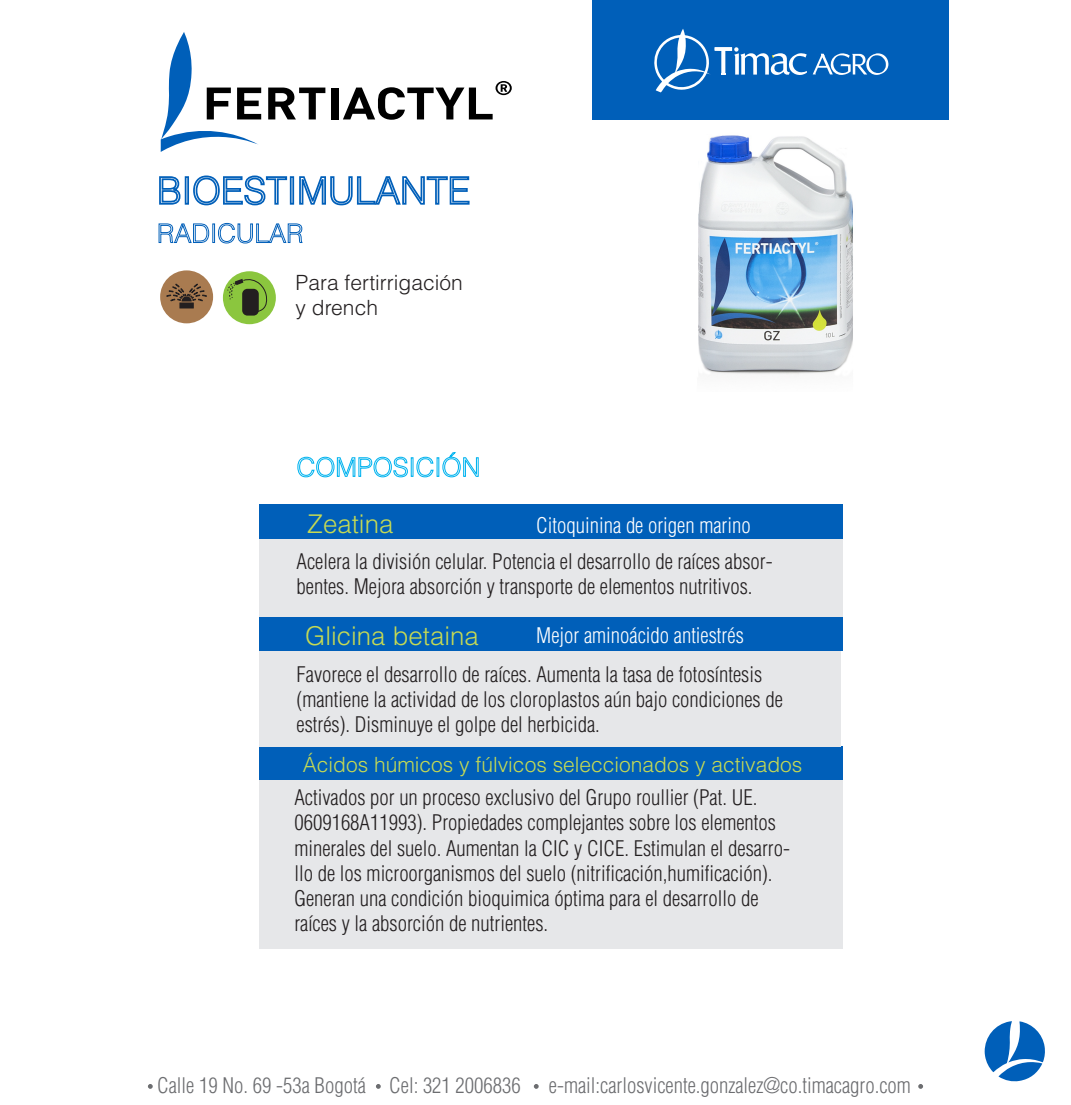
<style>
.page{position:relative;width:1071px;height:1105px;background:#fff}
.page>*{position:absolute;margin:0;border:0;box-sizing:border-box;transform-origin:0 0}
.t1{font:300 25.9px "Helvetica LT Std";color:#c6da53}
.t2{font:300 condensed 21px/25.2px "Helvetica LT Std";color:#231f20}
.t3{font:300 condensed 21px "Helvetica LT Std";color:#6c6d70}
.t4{font:300 condensed 21px "Helvetica LT Std";color:#fff}
.t5{font:300 21px "Helvetica LT Std";color:#c6da53}
.t6{font:300 21px/25px "Helvetica LT Std";color:#231f20}
</style>
<div class="page">
<svg style="left:984px;top:1021px;width:61px;height:61px"></svg>
<img style="left:698px;top:135px;width:155px;height:240px">
<svg style="left:159px;top:176px;width:22px;height:29px"></svg>
<div style="left:185px;top:176px;width:4px;height:29px;border:2px solid #005fb9"></div>
<svg style="left:193px;top:175px;width:95px;height:31px"></svg>
<div style="left:290px;top:176px;width:4px;height:29px;border:2px solid #005fb9"></div>
<svg style="left:299px;top:176px;width:171px;height:30px"></svg>
<svg style="left:158px;top:223px;width:52px;height:20px"></svg>
<div style="left:212px;top:223px;width:3px;height:20px;border:1px solid #005fb9"></div>
<svg style="left:218px;top:223px;width:85px;height:21px"></svg>
<svg style="left:297px;top:456px;width:111px;height:22px"></svg>
<div style="left:411px;top:457px;width:3px;height:20px;border:1px solid #00b3ef"></div>
<svg style="left:416px;top:456px;width:18px;height:22px"></svg>
<div style="left:437px;top:457px;width:2px;height:20px;border:1px solid #00b3ef"></div>
<svg style="left:442px;top:452px;width:37px;height:26px"></svg>
<div style="left:223px;top:271px;width:53px;height:53px;background:#8bc63e;border-radius:50%"></div>
<div style="left:160px;top:270px;width:53px;height:53px;background:#a97b50;border-radius:50%"></div>
<div style="left:593px;top:0;width:356px;height:119px;background:#005fb9"></div>
<svg style="left:813px;top:53px;width:75px;height:22px"></svg>
<svg style="left:654px;top:29px;width:153px;height:63px"></svg>
<svg style="left:166px;top:283px;width:41px;height:25px"></svg>
<svg style="left:268px;top:88px;width:57px;height:31px"></svg>
<div style="left:331px;top:88px;width:7px;height:31px;background:#000"></div>
<svg style="left:343px;top:81px;width:169px;height:39px"></svg>
<svg style="left:161px;top:32px;width:100px;height:120px"></svg>
<div style="left:259px;top:504px;width:584px;height:35px;background:#005fb9"></div>
<div style="left:259px;top:539px;width:584px;height:97px;background:#e6e7e9"></div>
<div style="left:259px;top:617px;width:584px;height:34px;background:#005fb9"></div>
<div style="left:259px;top:747px;width:584px;height:33px;background:#005fb9"></div>
<div style="left:259px;top:651px;width:582px;height:96px;background:#e6e7e9"></div>
<div style="left:259px;top:780px;width:584px;height:168px;background:#e6e7e9"></div>
<svg style="left:227px;top:278px;width:41px;height:35px"></svg>
<div style="left:242px;top:289px;width:17px;height:27px;background:#231f20;border-radius:5px"></div>
<svg style="left:376px;top:1084px;width:5px;height:5px"></svg>
<svg style="left:148px;top:1084px;width:5px;height:5px"></svg>
<svg style="left:918px;top:1084px;width:5px;height:5px"></svg>
<svg style="left:534px;top:1084px;width:5px;height:5px"></svg>
<p class="t6" style="left:296px;top:270px;width:169px">Para fertirrigación y drench</p>
<p class="t1" style="left:307px;top:507px;width:88px">Zeatina</p>
<p class="t4" style="left:536px;top:512px;width:216px">Citoquinina de origen marino</p>
<p class="t2" style="left:297px;top:549px;width:478px">Acelera la división celular. Potencia el desarrollo de raíces absor&shy;bentes. Mejora absorción y transporte de elementos nutritivos.</p>
<p class="t1" style="left:305px;top:620px;width:175px">Glicina betaina</p>
<p class="t4" style="left:536px;top:622px;width:209px">Mejor aminoácido antiestrés</p>
<p class="t2" style="left:297px;top:661px;width:488px">Favorece el desarrollo de raíces. Aumenta la tasa de fotosíntesis (mantiene la actividad de los cloroplastos aún bajo condiciones de estrés). Disminuye el golpe del herbicida.</p>
<p class="t5" style="left:303px;top:751px;width:501px">Ácidos húmicos y fúlvicos seleccionados y activados</p>
<p class="t2" style="left:294px;top:785px;width:497px">Activados por un proceso exclusivo del Grupo roullier (Pat. UE.<br>0609168A11993). Propiedades complejantes sobre los elementos minerales del suelo. Aumentan la CIC y CICE. Estimulan el desarro&shy;llo de los microorganismos del suelo (nitrificación,humificación).<br>Generan una condición bioquimica óptima para el desarrollo de raíces y la absorción de nutrientes.</p>
<p class="t3" style="left:157px;top:1072px;width:365px">Calle 19 No. 69 -53a Bogotá Cel: 321 2006836</p>
<p class="t3" style="left:549px;top:1072px;width:364px">e-mail:carlosvicente.gonzalez@co.timacagro.com</p>
</div>
